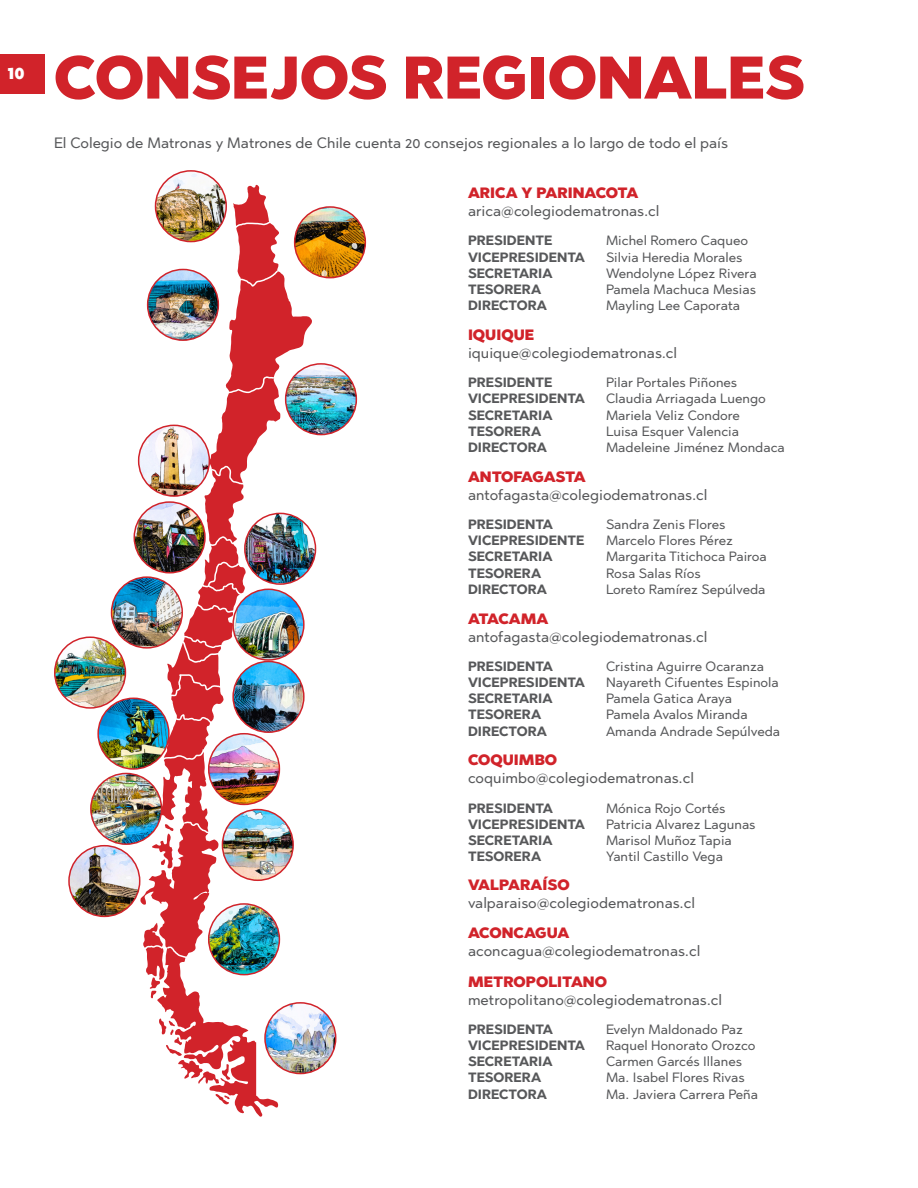
<style>
.page{position:relative;width:918px;height:1188px;background:#fff}
.page>*{position:absolute;margin:0;border:0;box-sizing:border-box;transform-origin:0 0}
.t1{font:900 60px "Abrade";color:#d1232a}
.t2{font:900 18px "Abrade";color:#fff}
.t3{font:15px "Abrade";color:#57585a}
.t4{font:900 15px "Abrade";color:#d1232a}
.t5{font:900 15px "Abrade";letter-spacing:-.025em;color:#d1232a}
.t6{font:13.5px "Abrade";color:#57585a}
.t7{font:700 13.5px "Abrade";color:#57585a}
</style>
<div class="page">
<svg style="left:140px;top:184px;width:172px;height:933px"></svg>
<div style="left:0;top:54px;width:44px;height:40px;background:#d1232a"></div>
<img style="left:156px;top:171px;width:70px;height:71px;border-radius:35px">
<div style="left:155px;top:170px;width:72px;height:72px;border:2px solid #d1232a;border-radius:50%"></div>
<img style="left:295px;top:207px;width:70px;height:71px;border-radius:35px">
<div style="left:294px;top:206px;width:72px;height:72px;border:2px solid #d1232a;border-radius:50%"></div>
<img style="left:148px;top:269px;width:70px;height:71px;border-radius:35px">
<div style="left:147px;top:269px;width:72px;height:72px;border:2px solid #d1232a;border-radius:50%"></div>
<img style="left:286px;top:364px;width:70px;height:71px;border-radius:35px">
<div style="left:285px;top:363px;width:72px;height:72px;border:2px solid #d1232a;border-radius:50%"></div>
<img style="left:139px;top:425px;width:70px;height:71px;border-radius:35px">
<div style="left:138px;top:425px;width:72px;height:72px;border:2px solid #d1232a;border-radius:50%"></div>
<img style="left:134px;top:502px;width:71px;height:71px;border-radius:35px">
<div style="left:134px;top:501px;width:72px;height:73px;border:2px solid #d1232a;border-radius:50%"></div>
<img style="left:245px;top:513px;width:71px;height:70px">
<div style="left:244px;top:513px;width:72px;height:72px;border:2px solid #d1232a;border-radius:50%"></div>
<img style="left:112px;top:577px;width:70px;height:69px">
<div style="left:111px;top:576px;width:72px;height:73px;border:2px solid #d1232a;border-radius:50%"></div>
<img style="left:233px;top:589px;width:71px;height:71px;border-radius:35px">
<div style="left:232px;top:589px;width:73px;height:72px;border:2px solid #d1232a;border-radius:50%"></div>
<img style="left:55px;top:637px;width:70px;height:71px;border-radius:35px">
<div style="left:54px;top:636px;width:72px;height:73px;border:2px solid #d1232a;border-radius:50%"></div>
<img style="left:98px;top:698px;width:71px;height:71px;border-radius:35px">
<div style="left:97px;top:698px;width:73px;height:72px;border:2px solid #d1232a;border-radius:50%"></div>
<img style="left:209px;top:734px;width:70px;height:70px;border-radius:35px">
<div style="left:208px;top:733px;width:72px;height:72px;border:2px solid #d1232a;border-radius:50%"></div>
<img style="left:69px;top:846px;width:71px;height:70px;border-radius:35px">
<div style="left:68px;top:845px;width:72px;height:72px;border:2px solid #d1232a;border-radius:50%"></div>
<img style="left:209px;top:904px;width:70px;height:71px;border-radius:35px">
<div style="left:208px;top:903px;width:72px;height:72px;border:2px solid #d1232a;border-radius:50%"></div>
<img style="left:222px;top:810px;width:71px;height:70px;border-radius:35px">
<div style="left:222px;top:809px;width:72px;height:72px;border:2px solid #d1232a;border-radius:50%"></div>
<img style="left:265px;top:1003px;width:71px;height:71px;border-radius:35px">
<div style="left:264px;top:1002px;width:72px;height:72px;border:2px solid #d1232a;border-radius:50%"></div>
<img style="left:91px;top:773px;width:71px;height:71px;border-radius:35px">
<div style="left:90px;top:773px;width:72px;height:72px;border:2px solid #d1232a;border-radius:50%"></div>
<img style="left:233px;top:662px;width:71px;height:70px;border-radius:35px">
<div style="left:232px;top:661px;width:73px;height:72px;border:2px solid #d1232a;border-radius:50%"></div>
<p class="t2" style="left:7px;top:60px;width:19px">10</p>
<p class="t1" style="left:54px;top:38px;width:752px">CONSEJOS REGIONALES</p>
<p class="t3" style="left:54px;top:132px;width:676px">El Colegio de Matronas y Matrones de Chile cuenta 20 consejos regionales a lo largo de todo el país</p>
<p class="t4" style="left:468px;top:183px;width:172px">ARICA Y PARINACOTA</p>
<p class="t3" style="left:468px;top:201px;width:193px">arica@colegiodematronas.cl</p>
<p class="t7" style="left:468px;top:232px;width:86px">PRESIDENTE</p>
<p class="t7" style="left:468px;top:248px;width:119px">VICEPRESIDENTA</p>
<p class="t7" style="left:468px;top:264px;width:86px">SECRETARIA</p>
<p class="t7" style="left:468px;top:280px;width:75px">TESORERA</p>
<p class="t7" style="left:468px;top:297px;width:80px">DIRECTORA</p>
<p class="t6" style="left:606px;top:232px;width:144px">Michel Romero Caqueo</p>
<p class="t6" style="left:606px;top:248px;width:138px">Silvia Heredia Morales</p>
<p class="t6" style="left:606px;top:264px;width:152px">Wendolyne López Rivera</p>
<p class="t6" style="left:606px;top:280px;width:152px">Pamela Machuca Mesias</p>
<p class="t6" style="left:606px;top:297px;width:136px">Mayling Lee Caporata</p>
<p class="t4" style="left:468px;top:325px;width:68px">IQUIQUE</p>
<p class="t3" style="left:468px;top:343px;width:211px">iquique@colegiodematronas.cl</p>
<p class="t7" style="left:468px;top:374px;width:86px">PRESIDENTE</p>
<p class="t7" style="left:468px;top:390px;width:119px">VICEPRESIDENTA</p>
<p class="t7" style="left:468px;top:406px;width:86px">SECRETARIA</p>
<p class="t7" style="left:468px;top:422px;width:75px">TESORERA</p>
<p class="t7" style="left:468px;top:438px;width:80px">DIRECTORA</p>
<p class="t6" style="left:606px;top:374px;width:133px">Pilar Portales Piñones</p>
<p class="t6" style="left:606px;top:390px;width:162px">Claudia Arriagada Luengo</p>
<p class="t6" style="left:606px;top:406px;width:135px">Mariela Veliz Condore</p>
<p class="t6" style="left:606px;top:422px;width:135px">Luisa Esquer Valencia</p>
<p class="t6" style="left:606px;top:438px;width:180px">Madeleine Jiménez Mondaca</p>
<p class="t5" style="left:468px;top:467px;width:119px">ANTOFAGASTA</p>
<p class="t3" style="left:468px;top:485px;width:241px">antofagasta@colegiodematronas.cl</p>
<p class="t7" style="left:468px;top:515px;width:87px">PRESIDENTA</p>
<p class="t7" style="left:468px;top:532px;width:118px">VICEPRESIDENTE</p>
<p class="t7" style="left:468px;top:548px;width:86px">SECRETARIA</p>
<p class="t7" style="left:468px;top:564px;width:75px">TESORERA</p>
<p class="t7" style="left:468px;top:580px;width:80px">DIRECTORA</p>
<p class="t6" style="left:606px;top:515px;width:121px">Sandra Zenis Flores</p>
<p class="t6" style="left:606px;top:532px;width:128px">Marcelo Flores Pérez</p>
<p class="t6" style="left:606px;top:548px;width:162px">Margarita Titichoca Pairoa</p>
<p class="t6" style="left:606px;top:564px;width:96px">Rosa Salas Ríos</p>
<p class="t6" style="left:606px;top:580px;width:161px">Loreto Ramírez Sepúlveda</p>
<p class="t5" style="left:468px;top:608px;width:82px">ATACAMA</p>
<p class="t3" style="left:468px;top:626px;width:241px">antofagasta@colegiodematronas.cl</p>
<p class="t7" style="left:468px;top:657px;width:87px">PRESIDENTA</p>
<p class="t7" style="left:468px;top:673px;width:119px">VICEPRESIDENTA</p>
<p class="t7" style="left:468px;top:690px;width:86px">SECRETARIA</p>
<p class="t7" style="left:468px;top:706px;width:75px">TESORERA</p>
<p class="t7" style="left:468px;top:722px;width:80px">DIRECTORA</p>
<p class="t6" style="left:606px;top:657px;width:160px">Cristina Aguirre Ocaranza</p>
<p class="t6" style="left:606px;top:673px;width:174px">Nayareth Cifuentes Espinola</p>
<p class="t6" style="left:606px;top:690px;width:128px">Pamela Gatica Araya</p>
<p class="t6" style="left:606px;top:706px;width:143px">Pamela Avalos Miranda</p>
<p class="t6" style="left:606px;top:722px;width:176px">Amanda Andrade Sepúlveda</p>
<p class="t4" style="left:468px;top:750px;width:91px">COQUIMBO</p>
<p class="t3" style="left:468px;top:768px;width:228px">coquimbo@colegiodematronas.cl</p>
<p class="t7" style="left:468px;top:799px;width:87px">PRESIDENTA</p>
<p class="t7" style="left:468px;top:815px;width:119px">VICEPRESIDENTA</p>
<p class="t7" style="left:468px;top:831px;width:86px">SECRETARIA</p>
<p class="t7" style="left:468px;top:848px;width:75px">TESORERA</p>
<p class="t6" style="left:606px;top:799px;width:121px">Mónica Rojo Cortés</p>
<p class="t6" style="left:606px;top:815px;width:151px">Patricia Alvarez Lagunas</p>
<p class="t6" style="left:606px;top:831px;width:127px">Marisol Muñoz Tapia</p>
<p class="t6" style="left:606px;top:848px;width:119px">Yantil Castillo Vega</p>
<p class="t4" style="left:468px;top:875px;width:103px">VALPARAÍSO</p>
<p class="t3" style="left:468px;top:893px;width:229px">valparaiso@colegiodematronas.cl</p>
<p class="t4" style="left:468px;top:923px;width:103px">ACONCAGUA</p>
<p class="t3" style="left:468px;top:941px;width:234px">aconcagua@colegiodematronas.cl</p>
<p class="t4" style="left:468px;top:971px;width:141px">METROPOLITANO</p>
<p class="t3" style="left:468px;top:989px;width:256px">metropolitano@colegiodematronas.cl</p>
<p class="t7" style="left:468px;top:1020px;width:87px">PRESIDENTA</p>
<p class="t7" style="left:468px;top:1036px;width:119px">VICEPRESIDENTA</p>
<p class="t7" style="left:468px;top:1052px;width:86px">SECRETARIA</p>
<p class="t7" style="left:468px;top:1069px;width:75px">TESORERA</p>
<p class="t7" style="left:468px;top:1085px;width:80px">DIRECTORA</p>
<p class="t6" style="left:606px;top:1020px;width:139px">Evelyn Maldonado Paz</p>
<p class="t6" style="left:606px;top:1036px;width:151px">Raquel Honorato Orozco</p>
<p class="t6" style="left:606px;top:1052px;width:138px">Carmen Garcés Illanes</p>
<p class="t6" style="left:606px;top:1069px;width:140px">Ma. Isabel Flores Rivas</p>
<p class="t6" style="left:606px;top:1085px;width:154px">Ma. Javiera Carrera Peña</p>
</div>
